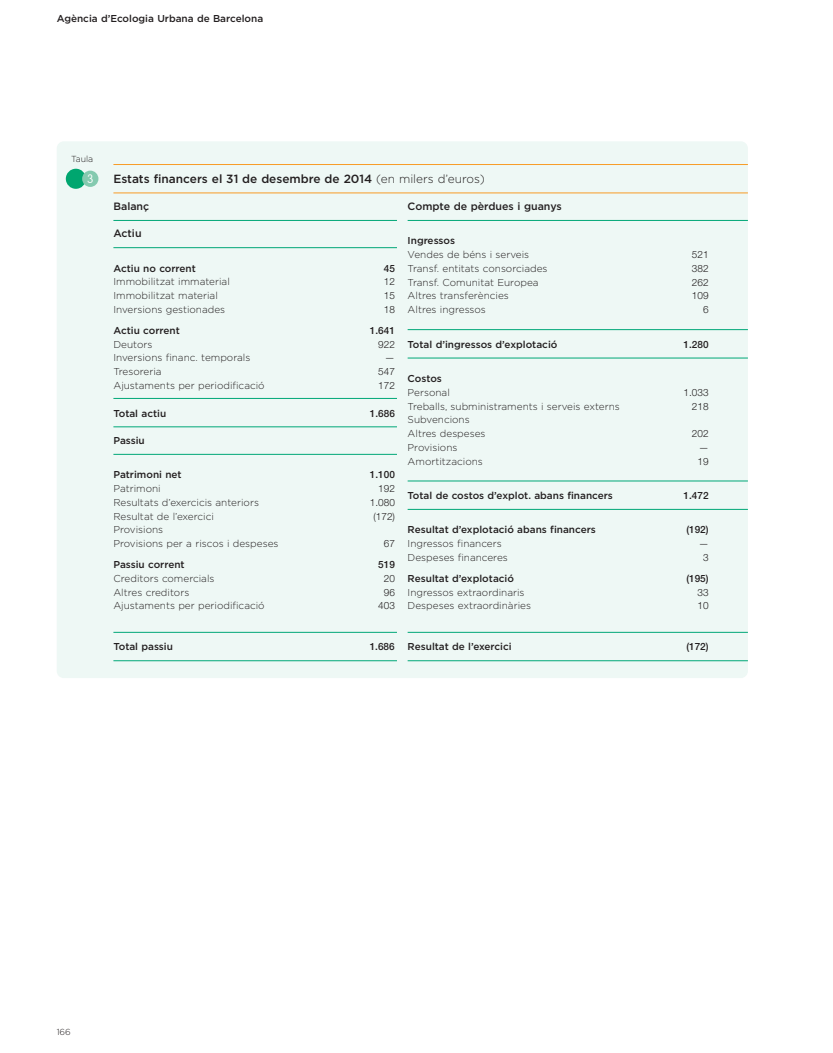
<style>
.page{position:relative;width:833px;height:1053px;background:#fff}
.page>*{position:absolute;margin:0;border:0;box-sizing:border-box;transform-origin:0 0}
.t1{font:100 12.12px "VAG Rounded";color:#fff}
.t2{font:500 11.88px "Gotham";color:#231f20}
.t3{font:500 10.62px "Gotham";color:#231f20}
.t4{font:300 10px/13.8px "Gotham";color:#231f20}
.t5{font:500 10px "Gotham";color:#231f20}
.t6{font:300 10px "Helvetica Neue";color:#231f20}
.t7{font:500 10px "Helvetica Neue";color:#231f20}
.t8{font:300 8.75px "Gotham";color:#231f20}
.s1{font-weight:300}
</style>
<div class="page">
<div style="left:57px;top:141px;width:691px;height:537px;background:#eef8f5;border-radius:7px"></div>
<hr style="left:113px;top:164px;width:635px;height:1px;background:#f89c27">
<hr style="left:113px;top:192px;width:635px;height:1px;background:#f89c27">
<div style="left:66px;top:169px;width:20px;height:20px;background:#00a66f;border-radius:50%"></div>
<div style="left:82px;top:171px;width:16px;height:16px;background:#84caaf;border-radius:50%"></div>
<hr style="left:113px;top:220px;width:284px;height:1px;background:#00a777">
<hr style="left:113px;top:247px;width:284px;height:1px;background:#00a777">
<hr style="left:113px;top:398px;width:284px;height:1px;background:#00a777">
<hr style="left:113px;top:426px;width:284px;height:1px;background:#00a777">
<hr style="left:113px;top:454px;width:284px;height:1px;background:#00a777">
<hr style="left:113px;top:632px;width:284px;height:1px;background:#00a777">
<hr style="left:113px;top:660px;width:284px;height:1px;background:#00a777">
<hr style="left:407px;top:220px;width:341px;height:1px;background:#00a777">
<hr style="left:407px;top:329px;width:341px;height:1px;background:#00a777">
<hr style="left:407px;top:357px;width:341px;height:1px;background:#00a777">
<hr style="left:407px;top:480px;width:341px;height:1px;background:#00a777">
<hr style="left:407px;top:509px;width:341px;height:1px;background:#00a777">
<hr style="left:407px;top:632px;width:341px;height:1px;background:#00a777">
<hr style="left:407px;top:660px;width:341px;height:1px;background:#00a777">
<p class="t5" style="left:57px;top:13px;width:208px">Agència d’Ecologia Urbana de Barcelona</p>
<p class="t8" style="left:71px;top:154px;width:24px">Taula</p>
<p class="t1" style="left:87px;top:174px;width:8px">3</p>
<p class="t2" style="left:113px;top:171px;width:373px">Estats financers el 31 de desembre de 2014 <span class="s1">(en milers d’euros)</span></p>
<p class="t3" style="left:113px;top:200px;width:37px">Balanç</p>
<p class="t3" style="left:113px;top:227px;width:30px">Actiu</p>
<p class="t5" style="left:113px;top:262px;width:84px">Actiu no corrent</p>
<p class="t7" style="left:384px;top:264px;width:13px">45</p>
<p class="t4" style="left:113px;top:275px;width:118px">Immobilitzat immaterial</p>
<p class="t6" style="left:384px;top:278px;width:13px">12</p>
<p class="t4" style="left:113px;top:289px;width:106px">Immobilitzat material</p>
<p class="t6" style="left:384px;top:292px;width:13px">15</p>
<p class="t4" style="left:113px;top:302px;width:113px">Inversions gestionades</p>
<p class="t6" style="left:384px;top:306px;width:13px">18</p>
<p class="t5" style="left:113px;top:324px;width:68px">Actiu corrent</p>
<p class="t7" style="left:370px;top:326px;width:27px">1.641</p>
<p class="t4" style="left:113px;top:337px;width:41px">Deutors</p>
<p class="t6" style="left:378px;top:340px;width:18px">922</p>
<p class="t4" style="left:113px;top:351px;width:138px">Inversions financ. temporals</p>
<p class="t6" style="left:385px;top:354px;width:11px">—</p>
<p class="t4" style="left:113px;top:365px;width:50px">Tresoreria</p>
<p class="t6" style="left:378px;top:368px;width:18px">547</p>
<p class="t4" style="left:113px;top:378px;width:153px">Ajustaments per periodificació</p>
<p class="t6" style="left:378px;top:381px;width:18px">172</p>
<p class="t5" style="left:113px;top:407px;width:54px">Total actiu</p>
<p class="t7" style="left:370px;top:409px;width:27px">1.686</p>
<p class="t5" style="left:113px;top:434px;width:33px">Passiu</p>
<p class="t5" style="left:113px;top:469px;width:70px">Patrimoni net</p>
<p class="t7" style="left:370px;top:471px;width:27px">1.100</p>
<p class="t4" style="left:113px;top:482px;width:49px">Patrimoni</p>
<p class="t6" style="left:378px;top:485px;width:18px">192</p>
<p class="t4" style="left:113px;top:495px;width:147px">Resultats d’exercicis anteriors</p>
<p class="t6" style="left:370px;top:498px;width:27px">1.080</p>
<p class="t4" style="left:113px;top:509px;width:102px">Resultat de l’exercici</p>
<p class="t6" style="left:373px;top:512px;width:23px">(172)</p>
<p class="t4" style="left:113px;top:523px;width:166px">Provisions<br>Provisions per a riscos i despeses</p>
<p class="t6" style="left:384px;top:540px;width:13px">67</p>
<p class="t5" style="left:113px;top:558px;width:73px">Passiu corrent</p>
<p class="t7" style="left:378px;top:561px;width:18px">519</p>
<p class="t4" style="left:113px;top:571px;width:103px">Creditors comercials</p>
<p class="t6" style="left:384px;top:574px;width:13px">20</p>
<p class="t4" style="left:113px;top:585px;width:77px">Altres creditors</p>
<p class="t6" style="left:384px;top:588px;width:13px">96</p>
<p class="t4" style="left:113px;top:599px;width:153px">Ajustaments per periodificació</p>
<p class="t6" style="left:378px;top:602px;width:18px">403</p>
<p class="t5" style="left:113px;top:641px;width:61px">Total passiu</p>
<p class="t7" style="left:370px;top:643px;width:27px">1.686</p>
<p class="t3" style="left:407px;top:200px;width:156px">Compte de pèrdues i guanys</p>
<p class="t5" style="left:407px;top:235px;width:49px">Ingressos</p>
<p class="t4" style="left:407px;top:248px;width:123px">Vendes de béns i serveis</p>
<p class="t6" style="left:692px;top:251px;width:18px">521</p>
<p class="t4" style="left:407px;top:261px;width:141px">Transf. entitats consorciades</p>
<p class="t6" style="left:692px;top:265px;width:18px">382</p>
<p class="t4" style="left:407px;top:275px;width:132px">Transf. Comunitat Europea</p>
<p class="t6" style="left:692px;top:278px;width:18px">262</p>
<p class="t4" style="left:407px;top:289px;width:103px">Altres transferències</p>
<p class="t6" style="left:692px;top:292px;width:18px">109</p>
<p class="t4" style="left:407px;top:303px;width:80px">Altres ingressos</p>
<p class="t6" style="left:703px;top:306px;width:7px">6</p>
<p class="t5" style="left:407px;top:338px;width:151px">Total d’ingressos d’explotació</p>
<p class="t7" style="left:683px;top:340px;width:27px">1.280</p>
<p class="t5" style="left:407px;top:373px;width:36px">Costos</p>
<p class="t4" style="left:407px;top:385px;width:44px">Personal</p>
<p class="t6" style="left:683px;top:388px;width:27px">1.033</p>
<p class="t4" style="left:407px;top:399px;width:214px">Treballs, subministraments i serveis externs</p>
<p class="t6" style="left:692px;top:402px;width:18px">218</p>
<p class="t4" style="left:407px;top:413px;width:79px">Subvencions<br>Altres despeses</p>
<p class="t6" style="left:692px;top:430px;width:18px">202</p>
<p class="t4" style="left:407px;top:440px;width:51px">Provisions</p>
<p class="t6" style="left:698px;top:443px;width:11px">—</p>
<p class="t4" style="left:407px;top:454px;width:77px">Amortitzacions</p>
<p class="t6" style="left:697px;top:457px;width:13px">19</p>
<p class="t5" style="left:407px;top:489px;width:207px">Total de costos d’explot. abans financers</p>
<p class="t7" style="left:683px;top:492px;width:27px">1.472</p>
<p class="t5" style="left:407px;top:524px;width:190px">Resultat d’explotació abans financers</p>
<p class="t7" style="left:686px;top:526px;width:24px">(192)</p>
<p class="t4" style="left:407px;top:537px;width:96px">Ingressos financers</p>
<p class="t6" style="left:698px;top:540px;width:11px">—</p>
<p class="t4" style="left:407px;top:550px;width:102px">Despeses financeres</p>
<p class="t6" style="left:703px;top:553px;width:7px">3</p>
<p class="t5" style="left:407px;top:572px;width:108px">Resultat d’explotació</p>
<p class="t7" style="left:686px;top:574px;width:24px">(195)</p>
<p class="t4" style="left:407px;top:585px;width:118px">Ingressos extraordinaris</p>
<p class="t6" style="left:697px;top:588px;width:13px">33</p>
<p class="t4" style="left:407px;top:599px;width:125px">Despeses extraordinàries</p>
<p class="t6" style="left:697px;top:602px;width:13px">10</p>
<p class="t5" style="left:407px;top:641px;width:106px">Resultat de l’exercici</p>
<p class="t7" style="left:686px;top:643px;width:24px">(172)</p>
<p class="t8" style="left:57px;top:1026px;width:16px">166</p>
</div>
